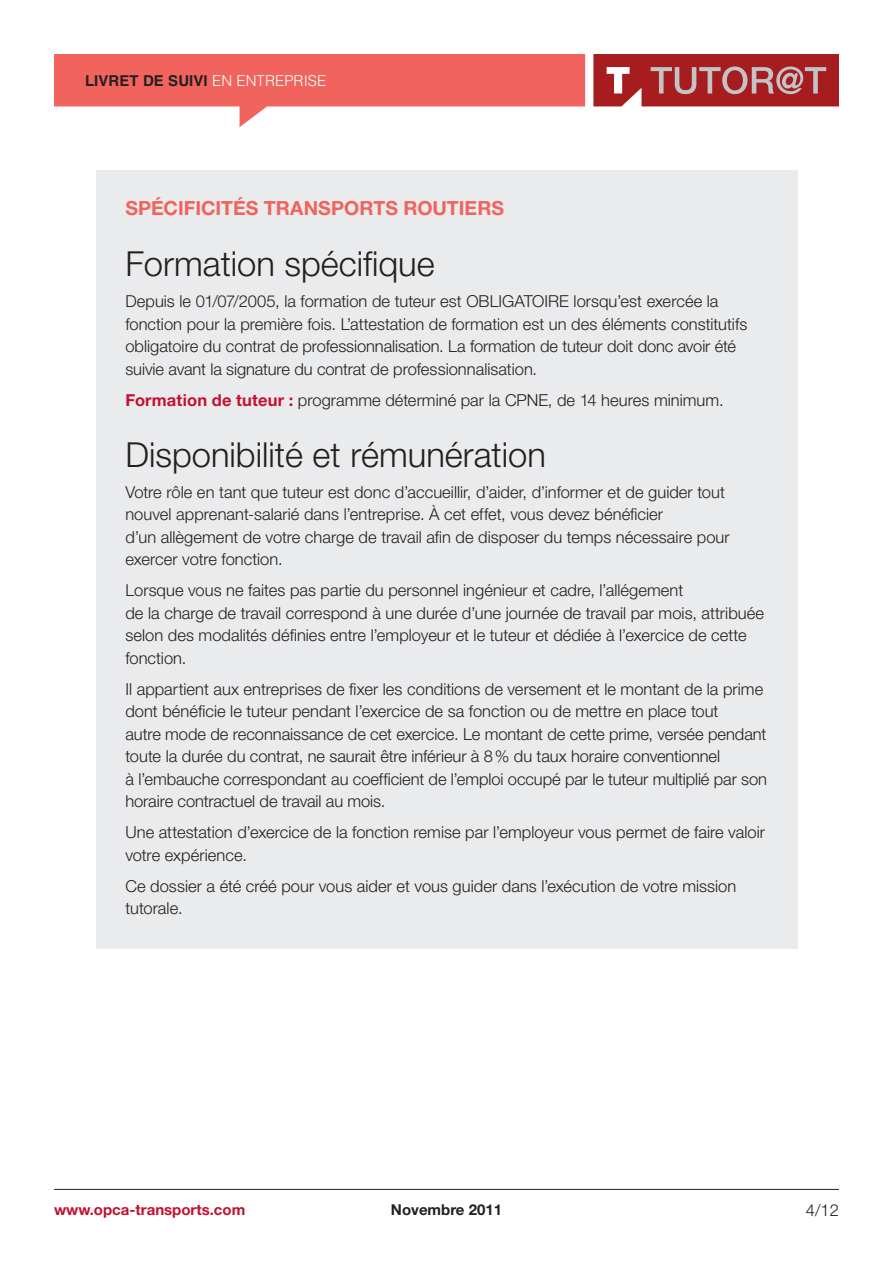
<style>
.page{position:relative;width:893px;height:1263px;background:#fff}
.page>*{position:absolute;margin:0;border:0;box-sizing:border-box;transform-origin:0 0}
.Intertitre_rouge{font:300 34.5px "Helvetica Neue LT";color:#231f20}
.Texte_courant{font:700 19.5px "Helvetica Neue LT";color:#f1635d}
.Texte_courant-2{font:300 16.5px/22.5px "Helvetica Neue LT";color:#231f20}
.t1{font:700 15px "Helvetica LT";letter-spacing:.005em;color:#231f20}
.t2{font:700 15px "Helvetica Neue LT";color:#c3102f}
.t3{font:700 15px "Helvetica Neue LT";color:#231f20}
.s1{font-weight:300;color:#fff}
.s2{font-weight:700;color:#c3102f}
</style>
<div class="page">
<hr style="left:54px;top:1189px;width:785px;height:1px;background:#231f20">
<svg style="left:54px;top:54px;width:531px;height:73px"></svg>
<svg style="left:593px;top:54px;width:246px;height:52px;background:#ad3e41"></svg>
<div style="left:96px;top:170px;width:701px;height:778px;background:#eaebec"></div>
<p class="t1" style="left:85px;top:72px;width:243px">LIVRET DE SUIVI <span class="s1">EN ENTREPRISE</span></p>
<p class="Texte_courant" style="left:125px;top:196px;width:380px">SPÉCIFICITÉS TRANSPORTS ROUTIERS</p>
<p class="Intertitre_rouge" style="left:125px;top:243px;width:311px">Formation spécifique</p>
<p class="Texte_courant-2" style="left:125px;top:290px;width:623px">Depuis le 01/07/2005, la formation de tuteur est OBLIGATOIRE lorsqu’est exercée la fonction pour la première fois. L’attestation de formation est un des éléments constitutifs obligatoire du contrat de professionnalisation. La formation de tuteur doit donc avoir été suivie avant la signature du contrat de professionnalisation.</p>
<p class="Texte_courant-2" style="left:125px;top:388px;width:600px"><span class="s2">Formation de tuteur :</span> programme déterminé par la CPNE, de 14 heures minimum.</p>
<p class="Intertitre_rouge" style="left:125px;top:433px;width:422px">Disponibilité et rémunération</p>
<p class="Texte_courant-2" style="left:125px;top:480px;width:606px">Votre rôle en tant que tuteur est donc d’accueillir, d’aider, d’informer et de guider tout nouvel apprenant-salarié dans l’entreprise. À cet effet, vous devez bénéficier<br>d’un allègement de votre charge de travail afin de disposer du temps nécessaire pour exercer votre fonction.</p>
<p class="Texte_courant-2" style="left:125px;top:579px;width:640px">Lorsque vous ne faites pas partie du personnel ingénieur et cadre, l’allégement<br>de la charge de travail correspond à une durée d’une journée de travail par mois, attribuée selon des modalités définies entre l’employeur et le tuteur et dédiée à l’exercice de cette fonction.</p>
<p class="Texte_courant-2" style="left:125px;top:677px;width:643px">Il appartient aux entreprises de fixer les conditions de versement et le montant de la prime dont bénéficie le tuteur pendant l’exercice de sa fonction ou de mettre en place tout<br>autre mode de reconnaissance de cet exercice. Le montant de cette prime, versée pendant toute la durée du contrat, ne saurait être inférieur à 8% du taux horaire conventionnel<br>à l’embauche correspondant au coefficient de l’emploi occupé par le tuteur multiplié par son horaire contractuel de travail au mois.</p>
<p class="Texte_courant-2" style="left:125px;top:821px;width:641px">Une attestation d’exercice de la fonction remise par l’employeur vous permet de faire valoir votre expérience.</p>
<p class="Texte_courant-2" style="left:125px;top:874px;width:612px">Ce dossier a été créé pour vous aider et vous guider dans l’exécution de votre mission tutorale.</p>
<p class="t2" style="left:54px;top:1200px;width:193px">www.opca-transports.com</p>
<p class="t3" style="left:391px;top:1200px;width:113px">Novembre 2011</p>
<p class="Texte_courant-2" style="left:806px;top:1199px;width:35px">4/12</p>
</div>
